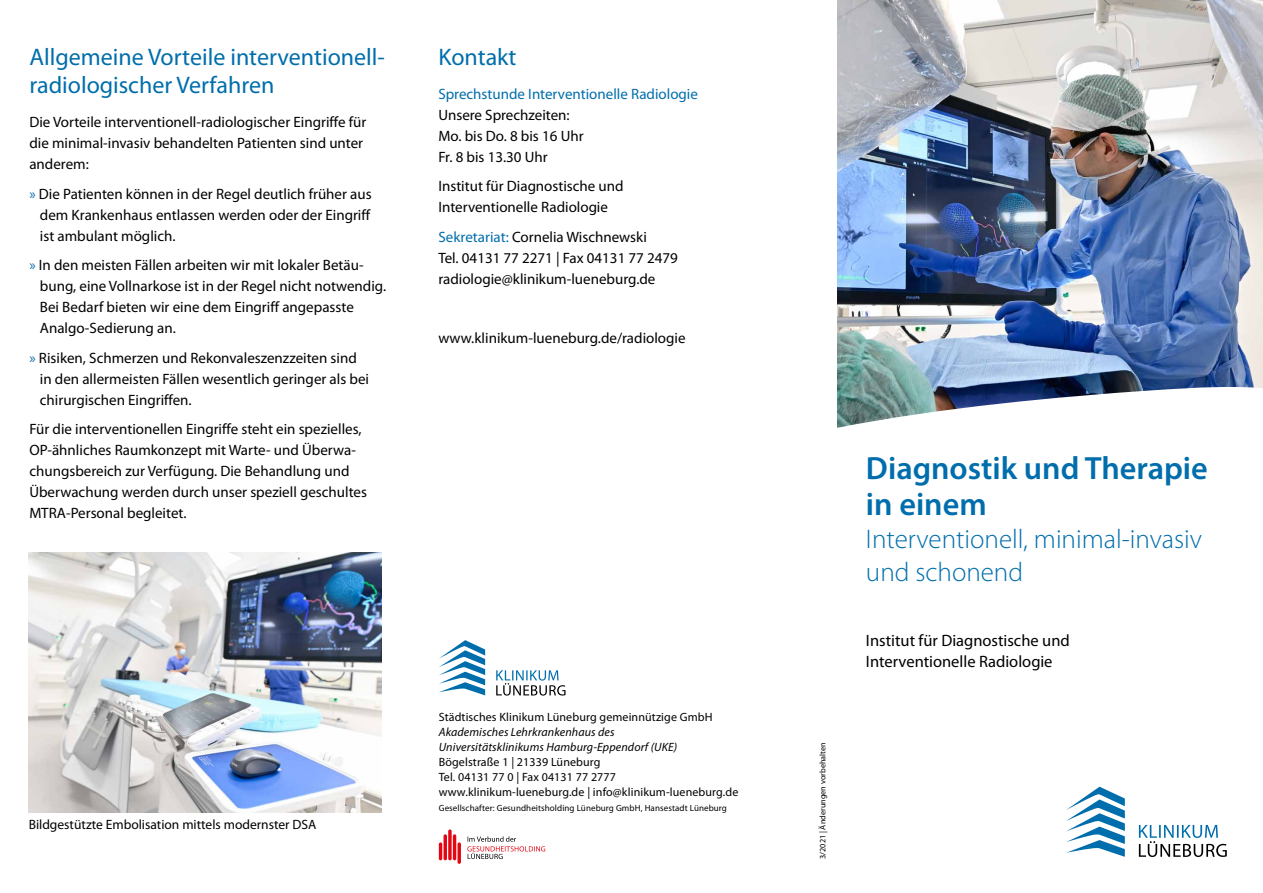
<style>
.page{position:relative;width:1263px;height:893px;background:#fff}
.page>*{position:absolute;margin:0;border:0;box-sizing:border-box;transform-origin:0 0}
.t1{font:600 32.25px/36px "Myriad Pro";color:#006eac}
.t2{font:300 27px/33px "Myriad Pro";color:#006eac}
.t3{font:24px/28.5px "Myriad Pro";color:#006eac}
.t4{font:16.5px/21px "Myriad Pro";color:#000}
.t5{font:15px/21px "Myriad Pro";color:#000}
.t6{font:15px "Myriad Pro";color:#006eac}
.t7{font:13.5px "Myriad Pro";color:#000}
.t8{font:12px/15px "Myriad Pro";letter-spacing:.01em;color:#000}
.t9{font:italic 12px/15px "Myriad Pro";letter-spacing:.01em;color:#000}
.t10{font:9px "Myriad Pro";letter-spacing:.01em;color:#000}
.t11{font:8.25px "Myriad Pro";color:#000}
.s1{color:#006eac}
</style>
<div class="page">
<img style="left:837px;top:0;width:426px;height:385px">
<svg style="left:837px;top:385px;width:426px;height:43px"></svg>
<svg style="left:1066px;top:787px;width:59px;height:70px"></svg>
<svg style="left:1139px;top:825px;width:88px;height:32px"></svg>
<svg style="left:439px;top:640px;width:46px;height:55px"></svg>
<svg style="left:496px;top:670px;width:69px;height:26px"></svg>
<hr style="left:439px;top:842px;width:3px;height:18px;background:#e30613;border-radius:2px">
<svg style="left:443px;top:834px;width:4px;height:26px"></svg>
<hr style="left:453px;top:834px;width:3px;height:26px;background:#e30613;border-radius:2px">
<svg style="left:448px;top:829px;width:4px;height:31px"></svg>
<svg style="left:457px;top:842px;width:4px;height:22px"></svg>
<svg style="left:467px;top:836px;width:78px;height:23px"></svg>
<img style="left:29px;top:553px;width:352px;height:259px">
<h3 class="t3" style="left:29px;top:42px;width:357px">Allgemeine Vorteile interventionell&shy;radiologischer Verfahren</h3>
<p class="t5" style="left:29px;top:111px;width:338px">Die Vorteile interventionell-radiologischer Eingriffe für die minimal-invasiv behandelten Patienten sind unter anderem:</p>
<p class="t5" style="left:40px;top:183px;width:333px;text-align:justify;text-indent:-10px"><span class="s1">»</span> Die Patienten können in der Regel deutlich früher aus dem Krankenhaus entlassen werden oder der Eingriff ist ambulant möglich.</p>
<p class="t5" style="left:40px;top:254px;width:348px;text-indent:-10px"><span class="s1">»</span> In den meisten Fällen arbeiten wir mit lokaler Betäu&shy;bung, eine Vollnarkose ist in der Regel nicht notwendig.<br>Bei Bedarf bieten wir eine dem Eingriff angepasste Analgo-Sedierung an.</p>
<p class="t5" style="left:40px;top:347px;width:331px;text-indent:-10px"><span class="s1">»</span> Risiken, Schmerzen und Rekonvaleszenzzeiten sind in den allermeisten Fällen wesentlich geringer als bei chirurgischen Eingriffen.</p>
<p class="t5" style="left:29px;top:418px;width:339px">Für die interventionellen Eingriffe steht ein spezielles, OP-ähnliches Raumkonzept mit Warte- und Überwa&shy;chungsbereich zur Verfügung. Die Behandlung und Überwachung werden durch unser speziell geschultes MTRA-Personal begleitet.</p>
<h3 class="t3" style="left:438px;top:42px;width:80px">Kontakt</h3>
<p class="t6" style="left:438px;top:84px;width:261px">Sprechstunde Interventionelle Radiologie</p>
<p class="t5" style="left:438px;top:104px;width:147px">Unsere Sprechzeiten:<br>Mo. bis Do. 8 bis 16 Uhr<br>Fr. 8 bis 13.30 Uhr</p>
<p class="t5" style="left:438px;top:175px;width:187px">Institut für Diagnostische und<br>Interventionelle Radiologie</p>
<p class="t5" style="left:438px;top:226px;width:241px"><span class="s1">Sekretariat:</span> Cornelia Wischnewski<br>Tel. 04131 77 2271 | Fax 04131 77 2479 radiologie@klinikum-lueneburg.de</p>
<p class="t5" style="left:438px;top:327px;width:249px">www.klinikum-lueneburg.de/radiologie</p>
<p class="t7" style="left:29px;top:816px;width:289px">Bildgestützte Embolisation mittels modernster DSA</p>
<p class="t8" style="left:439px;top:709px;width:275px">Städtisches Klinikum Lüneburg gemeinnützige GmbH</p>
<p class="t9" style="left:439px;top:724px;width:240px">Akademisches Lehrkrankenhaus des<br>Universitätsklinikums Hamburg-Eppendorf (UKE)</p>
<p class="t8" style="left:439px;top:754px;width:301px">Bögelstraße 1 | 21339 Lüneburg<br>Tel. 04131 77 0 | Fax 04131 77 2777 www.klinikum-lueneburg.de | info@klinikum-lueneburg.de</p>
<p class="t10" style="left:439px;top:803px;width:290px">Gesellschafter: Gesundheitsholding Lüneburg GmbH, Hansestadt Lüneburg</p>
<p class="t11" style="left:818px;top:859px;width:118px;rotate:-90deg">3/2021 | Änderungen vorbehalten</p>
<h1 class="t1" style="left:866px;top:450px;width:343px">Diagnostik und Therapie in einem</h1>
<h2 class="t2" style="left:866px;top:523px;width:338px">Interventionell, minimal-invasiv und schonend</h2>
<p class="t4" style="left:866px;top:630px;width:205px">Institut für Diagnostische und<br>Interventionelle Radiologie</p>
</div>
